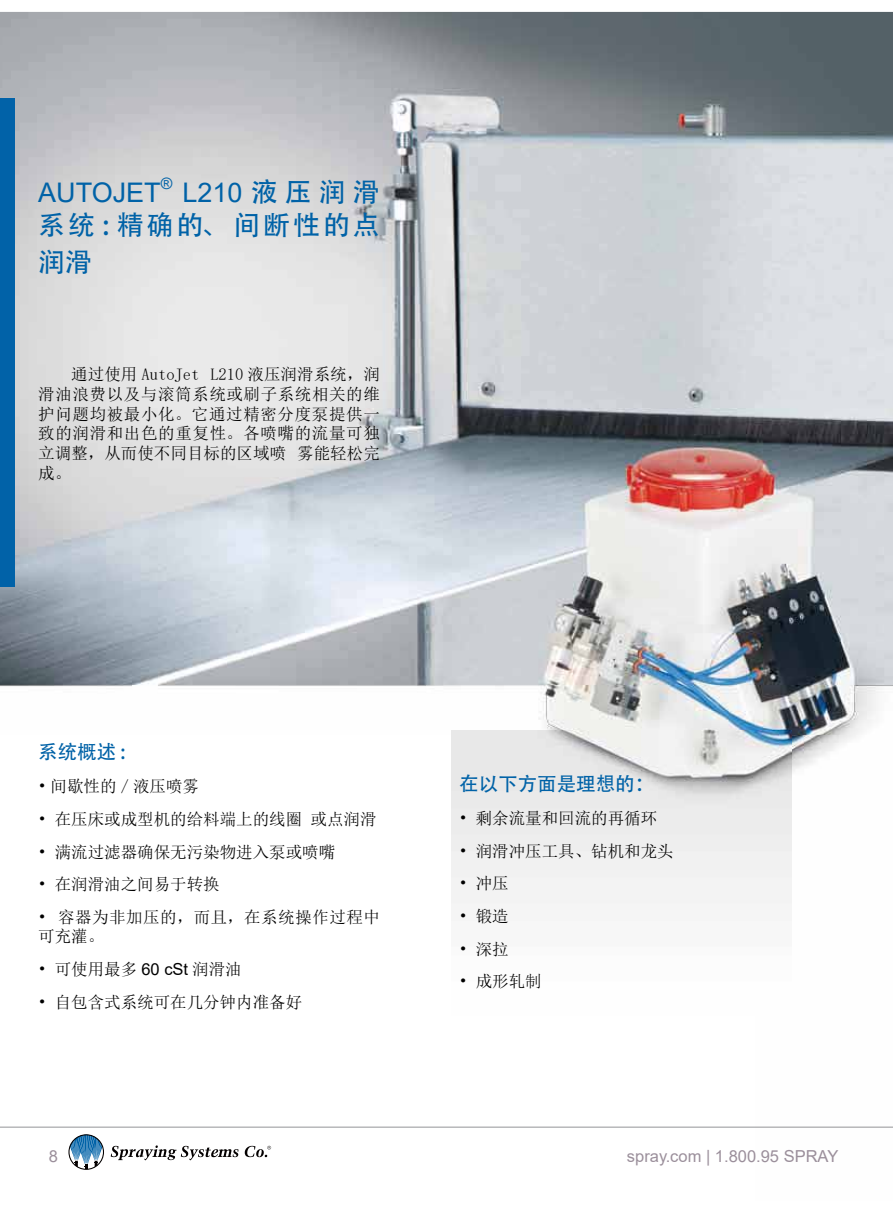
<style>
.page{position:relative;width:893px;height:1212px;background:#fff}
.page>*{position:absolute;margin:0;border:0;box-sizing:border-box;transform-origin:0 0}
.t1{font:27px "Arial";color:#0062a7}
.t2{font:27px/36.9px "Adobe Heiti Std";letter-spacing:.105em;color:#0062a7}
.t3{font:19.5px "Adobe Heiti Std";color:#0062a7}
.t4{font:16.5px/19.8px "Sim Sun";color:#000;text-align:justify}
.t5{font:16.5px "Arial";color:#9b8f9b}
.t6{font:16.5px/19.8px "Sim Sun";letter-spacing:.03em;color:#000}
.t7{font:15.75px "Arial";color:#0062a7}
.s1{font-family:"Adobe Heiti Std"}
.s2{font-family:"Arial"}
</style>
<div class="page">
<img style="left:0;top:12px;width:893px;height:723px">
<img style="left:754px;top:735px;width:139px;height:392px">
<img style="left:452px;top:730px;width:339px;height:285px">
<div style="left:0;top:98px;width:15px;height:488px;background:#0162a8"></div>
<hr style="left:0;top:1127px;width:893px;height:1px;background:#939497">
<svg style="left:68px;top:1134px;width:36px;height:36px"></svg>
<svg style="left:111px;top:1145px;width:128px;height:15px"></svg>
<svg style="left:245px;top:1146px;width:26px;height:11px"></svg>
<h1 class="t1" style="left:38px;top:174px;width:124px">AUTOJET</h1>
<p class="t7" style="left:161px;top:172px;width:13px">®</p>
<h1 class="t1" style="left:182px;top:174px;width:199px">L210<span class="s1">液压润滑</span></h1>
<h1 class="t2" style="left:38px;top:207px;width:343px">系统 : 精确的、间断性的点润滑</h1>
<p class="t4" style="left:38px;top:364px;width:343px;text-indent:33px">通过使用 AutoJet L210 液压润滑系统，润滑油浪费以及与滚筒系统或刷子系统相关的维护问题均被最小化。它通过精密分度泵提供一致的润滑和出色的重复性。各喷嘴的流量可独立调整，从而使不同目标的区域喷 雾能轻松完成。</p>
<p class="t3" style="left:38px;top:740px;width:89px">系统概述 :</p>
<p class="t4" style="left:38px;top:776px;width:162px">• 间歇性的 / 液压喷雾</p>
<p class="t4" style="left:38px;top:809px;width:340px">• 在压床或成型机的给料端上的线圈 或点润滑</p>
<p class="t4" style="left:38px;top:842px;width:298px">• 满流过滤器确保无污染物进入泵或喷嘴</p>
<p class="t4" style="left:38px;top:874px;width:183px">• 在润滑油之间易于转换</p>
<p class="t6" style="left:38px;top:907px;width:343px">• 容器为非加压的，而且，在系统操作过程中可充灌。</p>
<p class="t4" style="left:38px;top:959px;width:205px">• 可使用最多 <span class="s2">60 cSt</span> 润滑油</p>
<p class="t4" style="left:38px;top:992px;width:265px">• 自包含式系统可在几分钟内准备好</p>
<p class="t3" style="left:459px;top:772px;width:196px">在以下方面是理想的：</p>
<p class="t4" style="left:459px;top:808px;width:199px">• 剩余流量和回流的再循环</p>
<p class="t4" style="left:459px;top:841px;width:216px">• 润滑冲压工具、钻机和龙头</p>
<p class="t4" style="left:459px;top:873px;width:51px">• 冲压</p>
<p class="t4" style="left:459px;top:906px;width:51px">• 锻造</p>
<p class="t4" style="left:459px;top:939px;width:51px">• 深拉</p>
<p class="t4" style="left:459px;top:971px;width:84px">• 成形轧制</p>
<p class="t5" style="left:49px;top:1144px;width:11px">8</p>
<p class="t5" style="left:627px;top:1144px;width:213px">spray.com | 1.800.95 SPRAY</p>
</div>
